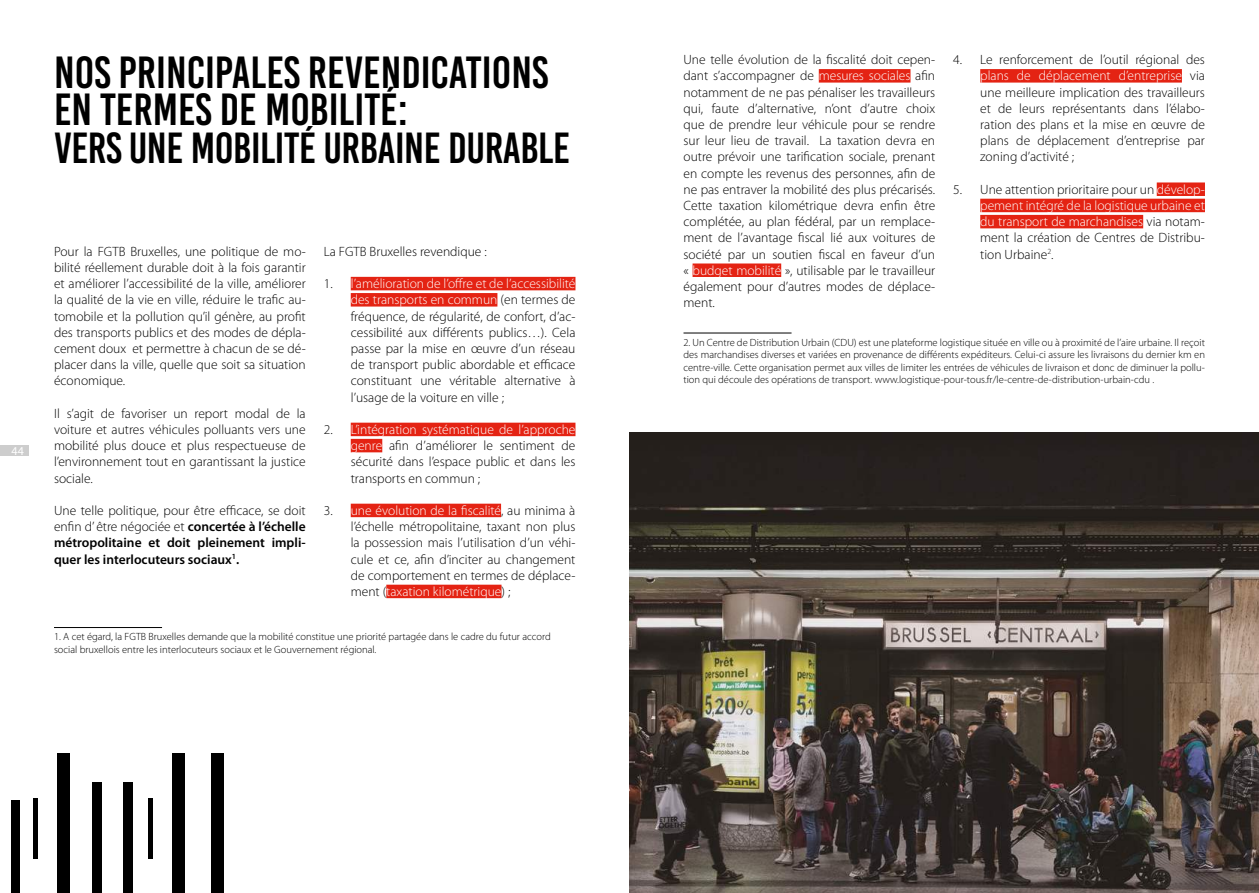
<style>
.page{position:relative;width:1259px;height:893px;background:#fff}
.page>*{position:absolute;margin:0;border:0;box-sizing:border-box;transform-origin:0 0}
.t1{font:45px/37.5px "Bebas Kai";color:#000}
.t2{font:43.5px "Bebas Kai";letter-spacing:-.01em;color:#000}
.t3{font:300 13.5px/16.2px "Myriad Pro";color:#000;text-align:justify}
.t4{font:600 13.5px/16.2px "Myriad Pro";color:#000;text-align:justify}
.t5{font:12px "Myriad Pro";color:#fff}
.t6{font:300 10.5px/12.6px "Myriad Pro";color:#000}
.s1{font-weight:300}
.s2{color:#fff}
</style>
<div class="page">
<div style="left:0;top:445px;width:29px;height:11px;background:#cdcdcd"></div>
<hr style="left:54px;top:627px;width:108px;height:1px;background:#000">
<div style="left:351px;top:277px;width:224px;height:13px;background:#e42313"></div>
<div style="left:351px;top:293px;width:146px;height:14px;background:#e42313"></div>
<div style="left:351px;top:423px;width:224px;height:13px;background:#e42313"></div>
<div style="left:351px;top:439px;width:31px;height:13px;background:#e42313"></div>
<div style="left:351px;top:504px;width:150px;height:13px;background:#e42313"></div>
<div style="left:386px;top:585px;width:115px;height:13px;background:#e42313"></div>
<div style="left:819px;top:69px;width:91px;height:14px;background:#e42313"></div>
<div style="left:692px;top:263px;width:89px;height:14px;background:#e42313"></div>
<hr style="left:683px;top:333px;width:108px;height:1px;background:#000">
<div style="left:980px;top:69px;width:202px;height:14px;background:#e42313"></div>
<div style="left:1156px;top:182px;width:49px;height:14px;background:#e42313"></div>
<div style="left:980px;top:199px;width:225px;height:13px;background:#e42313"></div>
<div style="left:980px;top:215px;width:163px;height:13px;background:#e42313"></div>
<img style="left:629px;top:433px;width:630px;height:460px">
<h1 class="t1" style="left:54px;top:54px;width:495px">NOS PRINCIPALES REVENDICATIONS<br>EN TERMES DE MOBILITÉ:</h1>
<h2 class="t2" style="left:54px;top:124px;width:517px">VERS UNE MOBILITÉ URBAINE DURABLE</h2>
<p class="t5" style="left:12px;top:443px;width:14px">44</p>
<p class="t3" style="left:54px;top:243px;width:253px">Pour la FGTB Bruxelles, une politique de mo&shy;bilité réellement durable doit à la fois garantir et améliorer l’accessibilité de la ville, améliorer la qualité de la vie en ville, réduire le trafic au&shy;tomobile et la pollution qu’il génère, au profit des transports publics et des modes de dépla&shy;cement doux et permettre à chacun de se dé&shy;placer dans la ville, quelle que soit sa situation économique.</p>
<p class="t3" style="left:54px;top:405px;width:253px">Il s’agit de favoriser un report modal de la voiture et autres véhicules polluants vers une mobilité plus douce et plus respectueuse de l’environnement tout en garantissant la justice sociale.</p>
<p class="t4" style="left:54px;top:502px;width:253px"><span class="s1">Une telle politique, pour être efficace, se doit enfin d’ être négociée et</span> concertée à l’échelle métropolitaine et doit pleinement impli&shy;quer les interlocuteurs sociaux<sup>1</sup>.</p>
<p class="t3" style="left:324px;top:243px;width:164px">La FGTB Bruxelles revendique :</p>
<p class="t3" style="left:351px;top:275px;width:226px;text-indent:-27px">1. <span class="s2">l’amélioration de l’offre et de l’accessibilité des transports en commun</span> (en termes de fréquence, de régularité, de confort, d’ac&shy;cessibilité aux différents publics…). Cela passe par la mise en œuvre d’un réseau de transport public abordable et efficace constituant une véritable alternative à l’usage de la voiture en ville ;</p>
<p class="t3" style="left:351px;top:421px;width:226px;text-indent:-27px">2. <span class="s2">L’intégration systématique de l’approche genre</span> afin d’améliorer le sentiment de sécurité dans l’espace public et dans les transports en commun ;</p>
<p class="t3" style="left:351px;top:502px;width:226px;text-indent:-27px">3. <span class="s2">une évolution de la fiscalité</span>, au minima à l’échelle métropolitaine, taxant non plus la possession mais l’utilisation d’un véhi&shy;cule et ce, afin d’inciter au changement de comportement en termes de déplace&shy;ment (<span class="s2">taxation kilométrique</span>) ;</p>
<p class="t6" style="left:54px;top:630px;width:498px">1. A cet égard, la FGTB Bruxelles demande que la mobilité constitue une priorité partagée dans le cadre du futur accord social bruxellois entre les interlocuteurs sociaux et le Gouvernement régional.</p>
<p class="t3" style="left:683px;top:51px;width:253px">Une telle évolution de la fiscalité doit cepen&shy;dant s’accompagner de <span class="s2">mesures sociales</span> afin notamment de ne pas pénaliser les travailleurs qui, faute d’alternative, n’ont d’autre choix que de prendre leur véhicule pour se rendre sur leur lieu de travail. La taxation devra en outre prévoir une tarification sociale, prenant en compte les revenus des personnes, afin de ne pas entraver la mobilité des plus précarisés.<br>Cette taxation kilométrique devra enfin être complétée, au plan fédéral, par un remplace&shy;ment de l’avantage fiscal lié aux voitures de société par un soutien fiscal en faveur d’un « <span class="s2">budget mobilité</span> », utilisable par le travailleur également pour d’autres modes de déplace&shy;ment.</p>
<p class="t6" style="left:683px;top:336px;width:523px;text-align:justify">2. Un Centre de Distribution Urbain (CDU) est une plateforme logistique située en ville ou à proximité de l’aire urbaine. Il reçoit des marchandises diverses et variées en provenance de différents expéditeurs. Celui-ci assure les livraisons du dernier km en centre-ville. Cette organisation permet aux villes de limiter les entrées de véhicules de livraison et donc de diminuer la pollu&shy;tion qui découle des opérations de transport. www.logistique-pour-tous.fr/le-centre-de-distribution-urbain-cdu .</p>
<p class="t3" style="left:980px;top:51px;width:226px;text-indent:-27px">4. Le renforcement de l’outil régional des <span class="s2">plans de déplacement d’entreprise</span> via une meilleure implication des travailleurs et de leurs représentants dans l’élabo&shy;ration des plans et la mise en œuvre de plans de déplacement d’entreprise par zoning d’activité ;</p>
<p class="t3" style="left:980px;top:181px;width:226px;text-indent:-27px">5. Une attention prioritaire pour un <span class="s2">dévelop&shy;pement intégré de la logistique urbaine et du transport de marchandises</span> via notam&shy;ment la création de Centres de Distribu&shy;tion Urbaine<sup>2</sup>.</p>
</div>
